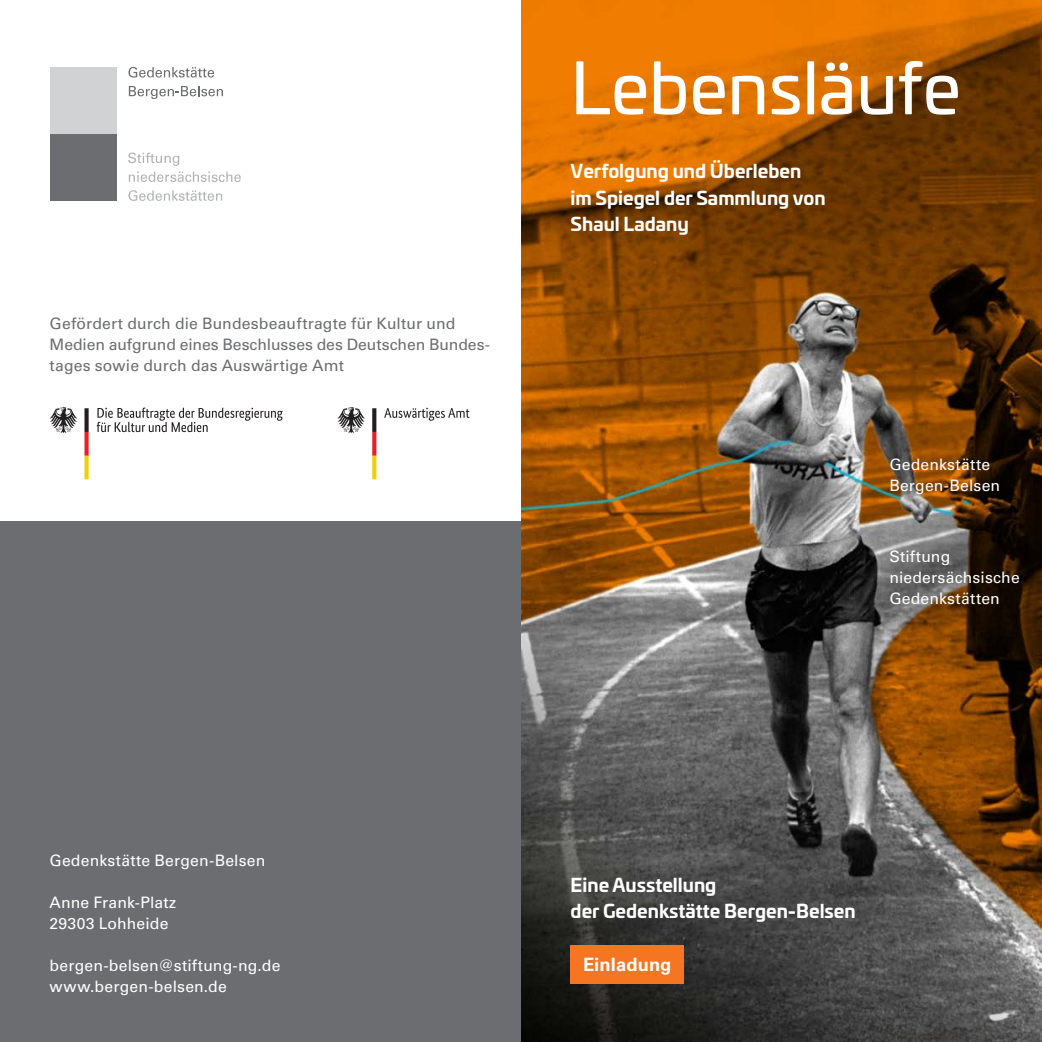
<style>
.page{position:relative;width:1042px;height:1042px;background:#fff}
.page>*{position:absolute;margin:0;border:0;box-sizing:border-box;transform-origin:0 0}
.Headline_de{font:70px "Univia Pro";color:#fff}
.Subheadline_de{font:700 18.38px/26.2px "Univia Pro";color:#fff}
.Titel_Absender{font:700 18.38px "Univers LT Pro 65";letter-spacing:.005em;color:#fff}
.Texte_Weiß{font:15.75px "Univers LT Pro 55 Roman";letter-spacing:.01em;color:#fff}
.Texte_Cool_Gray{font:15.75px/21px "Univers LT Pro 55 Roman";color:#6c6d70}
.Texte_Cool_Gray-2{font:15.75px "Univers LT Pro 55 Roman";letter-spacing:.01em;color:#fff}
</style>
<div class="page">
<div style="left:0;top:521px;width:1042px;height:521px;background:#6c6d70"></div>
<img style="left:521px;top:0;width:521px;height:1042px">
<div style="left:570px;top:945px;width:114px;height:38px;background:#f57523"></div>
<svg style="left:97px;top:407px;width:186px;height:25px"></svg>
<svg style="left:50px;top:407px;width:27px;height:26px"></svg>
<svg style="left:84px;top:408px;width:5px;height:71px"></svg>
<svg style="left:128px;top:67px;width:86px;height:11px"></svg>
<svg style="left:129px;top:86px;width:94px;height:13px"></svg>
<div style="left:50px;top:67px;width:66px;height:67px;background:#d1d2d4"></div>
<div style="left:50px;top:134px;width:66px;height:67px;background:#6c6d70"></div>
<svg style="left:128px;top:153px;width:51px;height:13px"></svg>
<svg style="left:129px;top:172px;width:112px;height:10px"></svg>
<svg style="left:128px;top:190px;width:94px;height:11px"></svg>
<svg style="left:384px;top:408px;width:85px;height:13px"></svg>
<svg style="left:337px;top:407px;width:28px;height:26px"></svg>
<svg style="left:372px;top:408px;width:4px;height:71px"></svg>
<p class="Texte_Cool_Gray" style="left:50px;top:313px;width:442px">Gefördert durch die Bundesbeauftragte für Kultur und<br>Medien aufgrund eines Beschlusses des Deutschen Bundes&shy;tages sowie durch das Auswärtige Amt</p>
<p class="Headline_de" style="left:570px;top:36px;width:392px">Lebensläufe</p>
<p class="Subheadline_de" style="left:570px;top:157px;width:256px">Verfolgung und Überleben im Spiegel der Sammlung von<br>Shaul Ladany</p>
<p class="Texte_Cool_Gray-2" style="left:889px;top:455px;width:102px">Gedenkstätte</p>
<p class="Texte_Cool_Gray-2" style="left:889px;top:476px;width:112px">Bergen-Belsen</p>
<p class="Texte_Weiß" style="left:889px;top:547px;width:62px">Stiftung</p>
<p class="Texte_Weiß" style="left:889px;top:568px;width:132px">niedersächsische</p>
<p class="Texte_Weiß" style="left:889px;top:589px;width:112px">Gedenkstätten</p>
<p class="Texte_Weiß" style="left:50px;top:851px;width:217px">Gedenkstätte Bergen-Belsen</p>
<p class="Texte_Weiß" style="left:50px;top:893px;width:128px">Anne Frank-Platz</p>
<p class="Texte_Weiß" style="left:50px;top:914px;width:120px">29303 Lohheide</p>
<p class="Texte_Weiß" style="left:50px;top:956px;width:232px">bergen-belsen@stiftung-ng.de</p>
<p class="Texte_Weiß" style="left:50px;top:977px;width:179px">www.bergen-belsen.de</p>
<p class="Subheadline_de" style="left:570px;top:870px;width:286px">Eine Ausstellung<br>der Gedenkstätte Bergen-Belsen</p>
<p class="Titel_Absender" style="left:583px;top:953px;width:90px">Einladung</p>
</div>
